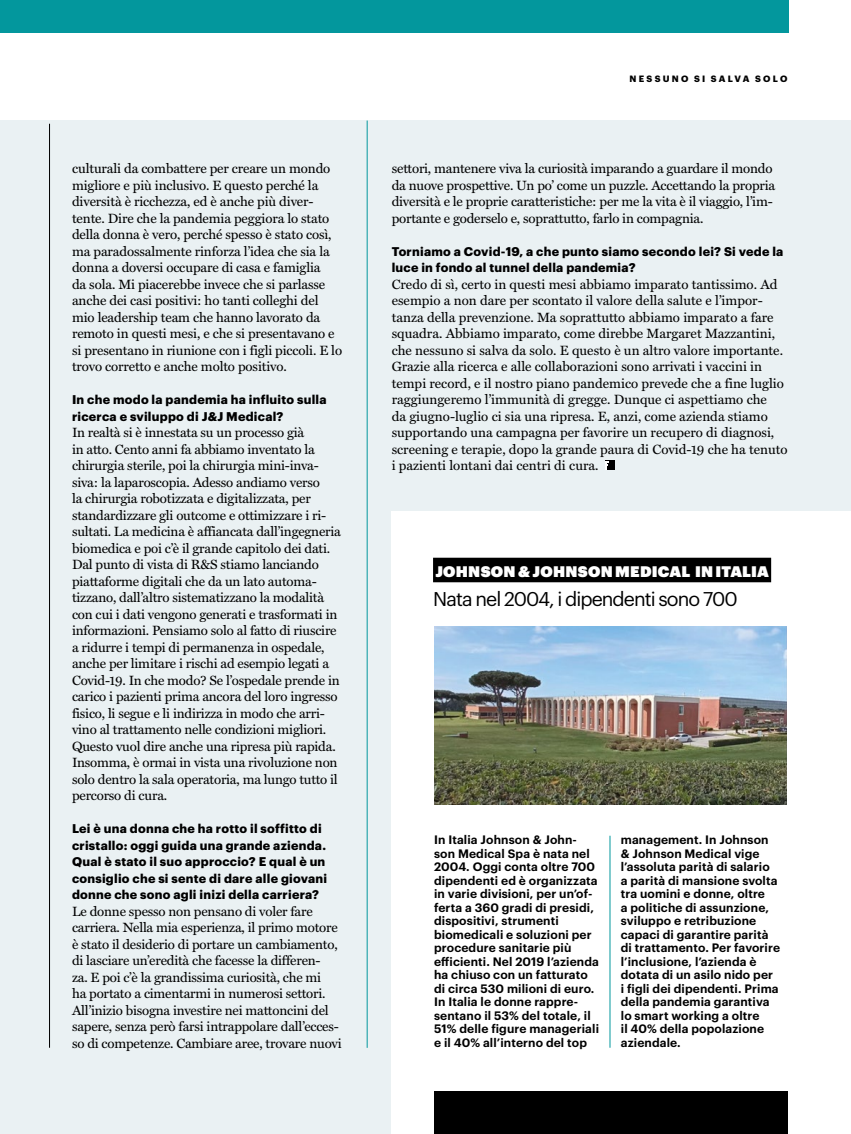
<style>
.page{position:relative;width:851px;height:1134px;background:#fff}
.page>*{position:absolute;margin:0;border:0;box-sizing:border-box;transform-origin:0 0}
.t1{font:19.5px "Graphik";letter-spacing:-.05em;color:#000}
.t2{font:15px "Graphik Super";letter-spacing:.015em;color:#fff}
.t3{font:13.5px/16.5px "Miller Text Roman";letter-spacing:-.015em;color:#000}
.t4{font:700 12.3px/16.5px "Graphik";letter-spacing:.02em;color:#000}
.t5{font:600 12px/13.5px "Graphik";letter-spacing:.01em;color:#000}
.t6{font:700 9px "Graphik";letter-spacing:.25em;color:#000}
</style>
<div class="page">
<div style="left:0;top:121px;width:850px;height:1013px;background:#eaf1f3"></div>
<div style="left:0;top:0;width:788px;height:33px;background:#03979d"></div>
<hr style="left:49px;top:124px;width:1px;height:924px;background:#000">
<div style="left:604px;top:460px;width:10px;height:10px;background:#000"></div>
<svg style="left:605px;top:461px;width:3px;height:8px"></svg>
<hr style="left:367px;top:121px;width:1px;height:927px;background:#03979d">
<div style="left:392px;top:512px;width:458px;height:622px;background:#fff"></div>
<div style="left:434px;top:1091px;width:353px;height:43px;background:#000"></div>
<div style="left:433px;top:558px;width:338px;height:24px;background:#000"></div>
<img style="left:434px;top:627px;width:352px;height:177px">
<hr style="left:609px;top:836px;width:1px;height:212px;background:#03979d">
<p class="t3" style="left:72px;top:160px;width:271px">culturali da combattere per creare un mondo migliore e più inclusivo. E questo perché la diversità è ricchezza, ed è anche più diver&shy;tente. Dire che la pandemia peggiora lo stato della donna è vero, perché spesso è stato così, ma paradossalmente rinforza l’idea che sia la donna a doversi occupare di casa e famiglia<br>da sola. Mi piacerebbe invece che si parlasse anche dei casi positivi: ho tanti colleghi del mio leadership team che hanno lavorato da remoto in questi mesi, e che si presentavano e si presentano in riunione con i figli piccoli. E lo trovo corretto e anche molto positivo.</p>
<p class="t4" style="left:72px;top:390px;width:256px">In che modo la pandemia ha influito sulla ricerca e sviluppo di J&amp;J Medical?</p>
<p class="t3" style="left:72px;top:424px;width:270px">In realtà si è innestata su un processo già<br>in atto. Cento anni fa abbiamo inventato la chirurgia sterile, poi la chirurgia mini-inva&shy;siva: la laparoscopia. Adesso andiamo verso<br>la chirurgia robotizzata e digitalizzata, per standardizzare gli outcome e ottimizzare i ri&shy;sultati. La medicina è affiancata dall’ingegneria biomedica e poi c’è il grande capitolo dei dati.<br>Dal punto di vista di R&amp;S stiamo lanciando piattaforme digitali che da un lato automa&shy;tizzano, dall’altro sistematizzano la modalità con cui i dati vengono generati e trasformati in informazioni. Pensiamo solo al fatto di riuscire a ridurre i tempi di permanenza in ospedale, anche per limitare i rischi ad esempio legati a Covid-19. In che modo? Se l’ospedale prende in carico i pazienti prima ancora del loro ingresso fisico, li segue e li indirizza in modo che arri&shy;vino al trattamento nelle condizioni migliori.<br>Questo vuol dire anche una ripresa più rapida.<br>Insomma, è ormai in vista una rivoluzione non solo dentro la sala operatoria, ma lungo tutto il percorso di cura.</p>
<p class="t4" style="left:72px;top:819px;width:256px">Lei è una donna che ha rotto il soffitto di cristallo: oggi guida una grande azienda.<br>Qual è stato il suo approccio? E qual è un consiglio che si sente di dare alle giovani donne che sono agli inizi della carriera?</p>
<p class="t3" style="left:72px;top:903px;width:271px">Le donne spesso non pensano di voler fare carriera. Nella mia esperienza, il primo motore è stato il desiderio di portare un cambiamento, di lasciare un’eredità che facesse la differen-<br>za. E poi c’è la grandissima curiosità, che mi<br>ha portato a cimentarmi in numerosi settori.<br>All’inizio bisogna investire nei mattoncini del sapere, senza però farsi intrappolare dall’ecces&shy;so di competenze. Cambiare aree, trovare nuovi</p>
<p class="t6" style="left:629px;top:72px;width:159px">NESSUNO SI SALVA SOLO</p>
<p class="t3" style="left:391px;top:160px;width:385px">settori, mantenere viva la curiosità imparando a guardare il mondo da nuove prospettive. Un po’ come un puzzle. Accettando la propria diversità e le proprie caratteristiche: per me la vita è il viaggio, l’im&shy;portante e goderselo e, soprattutto, farlo in compagnia.</p>
<p class="t4" style="left:391px;top:242px;width:393px">Torniamo a Covid-19, a che punto siamo secondo lei? Si vede la luce in fondo al tunnel della pandemia?</p>
<p class="t3" style="left:391px;top:276px;width:397px">Credo di sì, certo in questi mesi abbiamo imparato tantissimo. Ad esempio a non dare per scontato il valore della salute e l’impor&shy;tanza della prevenzione. Ma soprattutto abbiamo imparato a fare squadra. Abbiamo imparato, come direbbe Margaret Mazzantini, che nessuno si salva da solo. E questo è un altro valore importante.<br>Grazie alla ricerca e alle collaborazioni sono arrivati i vaccini in tempi record, e il nostro piano pandemico prevede che a fine luglio raggiungeremo l’immunità di gregge. Dunque ci aspettiamo che<br>da giugno-luglio ci sia una ripresa. E, anzi, come azienda stiamo supportando una campagna per favorire un recupero di diagnosi, screening e terapie, dopo la grande paura di Covid-19 che ha tenuto i pazienti lontani dai centri di cura.</p>
<p class="t2" style="left:435px;top:559px;width:335px">JOHNSON &amp; JOHNSON MEDICAL IN ITALIA</p>
<h1 class="t1" style="left:433px;top:584px;width:306px">Nata nel 2004, i dipendenti sono 700</h1>
<p class="t5" style="left:434px;top:832px;width:166px">In Italia Johnson &amp; John&shy;son Medical Spa è nata nel<br>2004. Oggi conta oltre 700 dipendenti ed è organizzata in varie divisioni, per un’of&shy;ferta a 360 gradi di presidi, dispositivi, strumenti biomedicali e soluzioni per procedure sanitarie più efficienti. Nel 2019 l’azienda ha chiuso con un fatturato di circa 530 milioni di euro.<br>In Italia le donne rappre&shy;sentano il 53% del totale, il<br>51% delle figure manageriali e il 40% all’interno del top</p>
<p class="t5" style="left:620px;top:832px;width:161px">management. In Johnson &amp; Johnson Medical vige l’assoluta parità di salario<br>a parità di mansione svolta tra uomini e donne, oltre<br>a politiche di assunzione, sviluppo e retribuzione capaci di garantire parità di trattamento. Per favorire l’inclusione, l’azienda è dotata di un asilo nido per<br>i figli dei dipendenti. Prima della pandemia garantiva lo smart working a oltre<br>il 40% della popolazione aziendale.</p>
</div>
